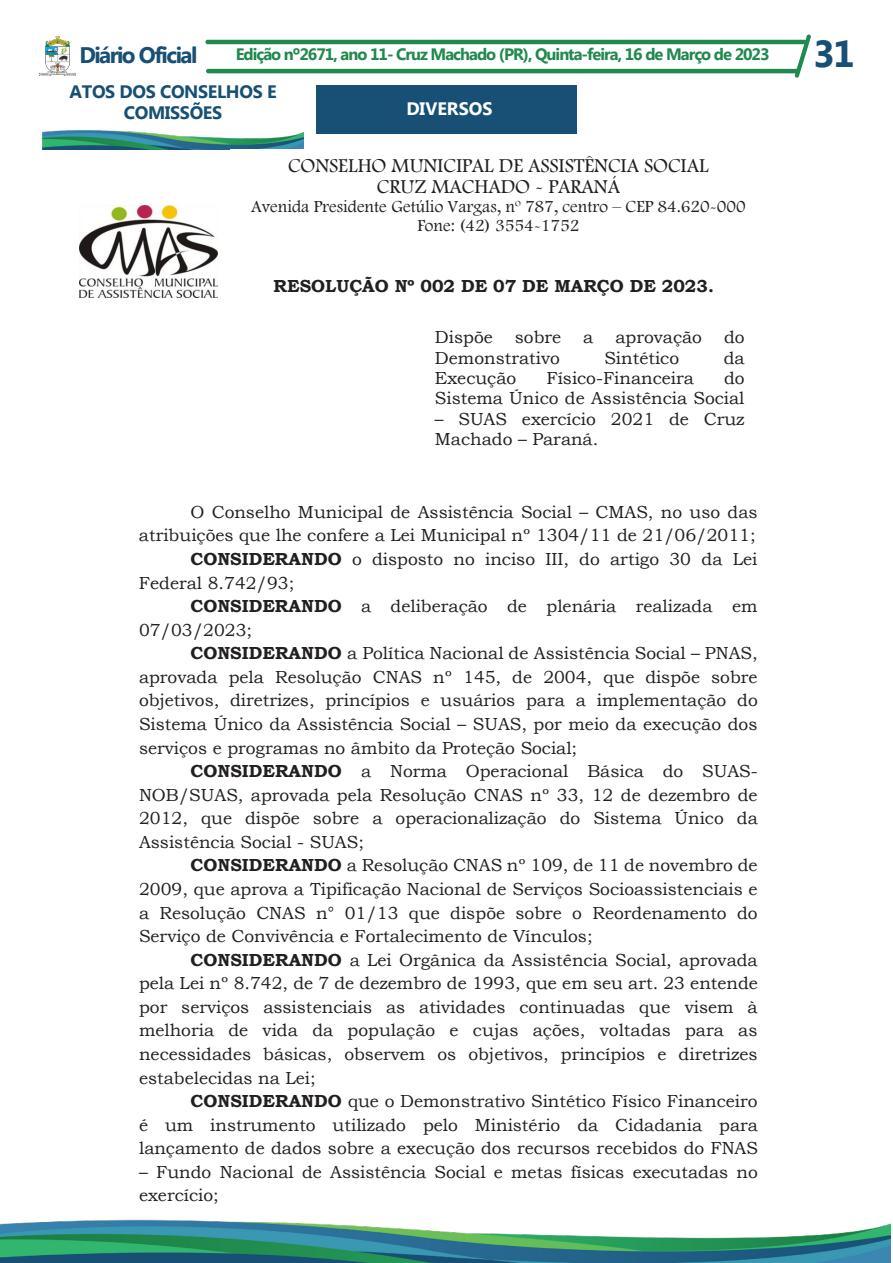
<style>
.page{position:relative;width:893px;height:1263px;background:#fff}
.page>*{position:absolute;margin:0;border:0;box-sizing:border-box;transform-origin:0 0}
.t1{font:700 37.5px "Myanmar Text";color:#175074}
.t2{font:700 22.5px "Myanmar Text";letter-spacing:-.07em;color:#175074}
.t3{font:20.4px/21.5px "Footlight MT Light";color:#231f20;text-align:center}
.t4{font:700 18px "Myanmar Text";letter-spacing:-.02em;color:#175074}
.t5{font:700 18px "Myanmar Text";color:#fff}
.t6{font:17.4px/20.4px "Bookman Old Style";color:#231f20}
.t7{font:17.4px/18.3px "Footlight MT Light";color:#231f20;text-align:center}
.t8{font:700 17.4px "Bookman Old Style";color:#231f20}
.t9{font:700 16.5px "Myanmar Text";letter-spacing:-.06em;color:#20894d}
.s1{font-weight:700}
</style>
<div class="page">
<hr style="left:205px;top:40px;width:602px;height:4px;background:#20894d;border-radius:2px">
<hr style="left:206px;top:69px;width:593px;height:4px;background:#20894d;border-radius:2px">
<img style="left:40px;top:37px;width:36px;height:38px">
<svg style="left:794px;top:34px;width:17px;height:44px"></svg>
<img style="left:0;top:1219px;width:890px;height:44px">
<img style="left:43px;top:130px;width:260px;height:19px">
<div style="left:316px;top:85px;width:261px;height:49px;background:#175074"></div>
<img style="left:80px;top:206px;width:137px;height:91px">
<p class="t2" style="left:80px;top:42px;width:119px">Diário Oficial</p>
<p class="t9" style="left:236px;top:45px;width:535px">Edição nº2671, ano 11- Cruz Machado (PR), Quinta-feira, 16 de Março de 2023</p>
<p class="t1" style="left:813px;top:32px;width:43px">31</p>
<p class="t4" style="left:70px;top:81px;width:209px">ATOS DOS CONSELHOS E</p>
<p class="t4" style="left:124px;top:102px;width:100px">COMISSÕES</p>
<p class="t5" style="left:406px;top:98px;width:88px">DIVERSOS</p>
<p class="t3" style="left:288px;top:154px;width:422px">CONSELHO MUNICIPAL DE ASSISTÊNCIA SOCIAL<br>CRUZ MACHADO - PARANÁ</p>
<p class="t7" style="left:251px;top:197px;width:496px">Avenida Presidente Getúlio Vargas, nº 787, centro – CEP 84.620-000<br>Fone: (42) 3554-1752</p>
<p class="t8" style="left:274px;top:274px;width:442px">RESOLUÇÃO Nº 002 DE 07 DE MARÇO DE 2023.</p>
<p class="t6" style="left:435px;top:327px;width:59px">Dispõe</p>
<p class="t6" style="left:515px;top:327px;width:48px">sobre</p>
<p class="t6" style="left:583px;top:327px;width:12px">a</p>
<p class="t6" style="left:615px;top:327px;width:88px">aprovação</p>
<p class="t6" style="left:724px;top:327px;width:22px">do</p>
<p class="t6" style="left:435px;top:347px;width:126px">Demonstrativo</p>
<p class="t6" style="left:604px;top:347px;width:76px">Sintético</p>
<p class="t6" style="left:724px;top:347px;width:22px">da</p>
<p class="t6" style="left:435px;top:368px;width:83px">Execução</p>
<p class="t6" style="left:546px;top:368px;width:149px">Físico-Financeira</p>
<p class="t6" style="left:435px;top:368px;width:311px;text-align:right">do<br>Sistema Único de Assistência Social</p>
<p class="t6" style="left:435px;top:409px;width:311px">– SUAS exercício 2021 de Cruz<br>Machado – Paraná.</p>
<p class="t6" style="left:190px;top:502px;width:569px">O Conselho Municipal de Assistência Social – CMAS, no uso das</p>
<p class="t6" style="left:139px;top:525px;width:618px">atribuições que lhe confere a Lei Municipal nº 1304/11 de 21/06/2011;</p>
<p class="t6" style="left:190px;top:549px;width:569px"><span class="s1">CONSIDERANDO</span> o disposto no inciso III, do artigo 30 da Lei</p>
<p class="t6" style="left:139px;top:572px;width:157px">Federal 8.742/93;</p>
<p class="t6" style="left:190px;top:596px;width:569px"><span class="s1">CONSIDERANDO</span> a deliberação de plenária realizada em</p>
<p class="t6" style="left:139px;top:620px;width:115px">07/03/2023;</p>
<p class="t6" style="left:190px;top:643px;width:569px"><span class="s1">CONSIDERANDO</span> a Política Nacional de Assistência Social – PNAS,</p>
<p class="t6" style="left:139px;top:667px;width:620px">aprovada pela Resolução CNAS nº 145, de 2004, que dispõe sobre</p>
<p class="t6" style="left:139px;top:690px;width:620px">objetivos, diretrizes, princípios e usuários para a implementação do</p>
<p class="t6" style="left:139px;top:714px;width:620px">Sistema Único da Assistência Social – SUAS, por meio da execução dos</p>
<p class="t6" style="left:139px;top:737px;width:440px">serviços e programas no âmbito da Proteção Social;</p>
<p class="t6" style="left:191px;top:761px;width:569px"><span class="s1">CONSIDERANDO</span> a Norma Operacional Básica do SUAS-</p>
<p class="t6" style="left:139px;top:785px;width:620px">NOB/SUAS, aprovada pela Resolução CNAS nº 33, 12 de dezembro de</p>
<p class="t6" style="left:139px;top:808px;width:620px">2012, que dispõe sobre a operacionalização do Sistema Único da</p>
<p class="t6" style="left:139px;top:832px;width:226px">Assistência Social - SUAS;</p>
<p class="t6" style="left:191px;top:855px;width:569px"><span class="s1">CONSIDERANDO</span> a Resolução CNAS nº 109, de 11 de novembro de</p>
<p class="t6" style="left:139px;top:879px;width:620px">2009, que aprova a Tipificação Nacional de Serviços Socioassistenciais e</p>
<p class="t6" style="left:139px;top:902px;width:620px">a Resolução CNAS n° 01/13 que dispõe sobre o Reordenamento do</p>
<p class="t6" style="left:139px;top:926px;width:455px">Serviço de Convivência e Fortalecimento de Vínculos;</p>
<p class="t6" style="left:191px;top:950px;width:569px"><span class="s1">CONSIDERANDO</span> a Lei Orgânica da Assistência Social, aprovada</p>
<p class="t6" style="left:139px;top:973px;width:620px">pela Lei nº 8.742, de 7 de dezembro de 1993, que em seu art. 23 entende</p>
<p class="t6" style="left:139px;top:997px;width:620px">por serviços assistenciais as atividades continuadas que visem à</p>
<p class="t6" style="left:139px;top:1020px;width:620px">melhoria de vida da população e cujas ações, voltadas para as</p>
<p class="t6" style="left:139px;top:1044px;width:620px">necessidades básicas, observem os objetivos, princípios e diretrizes</p>
<p class="t6" style="left:139px;top:1067px;width:178px">estabelecidas na Lei;</p>
<p class="t6" style="left:191px;top:1091px;width:568px"><span class="s1">CONSIDERANDO</span> que o Demonstrativo Sintético Físico Financeiro</p>
<p class="t6" style="left:139px;top:1114px;width:620px">é um instrumento utilizado pelo Ministério da Cidadania para</p>
<p class="t6" style="left:139px;top:1138px;width:620px">lançamento de dados sobre a execução dos recursos recebidos do FNAS</p>
<p class="t6" style="left:139px;top:1160px;width:620px;line-height:23.5px">– Fundo Nacional de Assistência Social e metas físicas executadas no exercício;</p>
</div>
